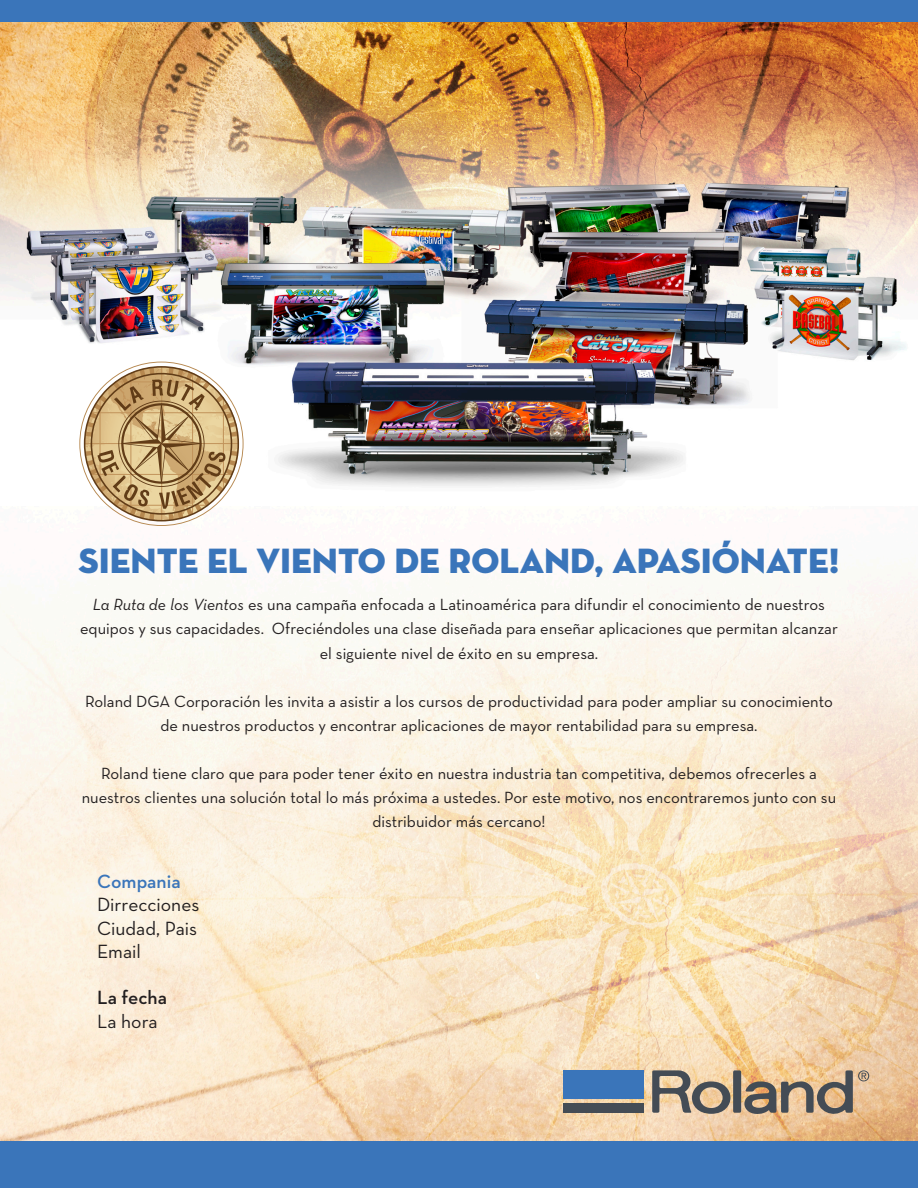
<style>
.page{position:relative;width:918px;height:1188px;background:#fff}
.page>*{position:absolute;margin:0;border:0;box-sizing:border-box;transform-origin:0 0}
.t1{font:35.85px "Neutra Disp Titling";color:#3a75ba}
.t2{font:19.5px/23.4px "Neutra Text";color:#231f20;text-align:justify}
.t3{font:600 19.5px "Neutra Text";color:#3a75ba}
.t4{font:600 19.5px "Neutra Text";color:#231f20}
.t5{font:16.5px/24px "Neutra Text";color:#231f20;text-align:center}
.s1{font-style:italic}
</style>
<div class="page">
<img style="left:0;top:22px;width:918px;height:464px">
<img style="left:0;top:576px;width:918px;height:565px">
<div style="left:733px;top:1070px;width:8px;height:43px;background:#444c55;border-radius:2px"></div>
<svg style="left:652px;top:1070px;width:78px;height:44px;background:#a89985"></svg>
<div style="left:563px;top:1103px;width:81px;height:10px;background:#444c55"></div>
<div style="left:563px;top:1070px;width:81px;height:29px;background:#3a75ba"></div>
<svg style="left:744px;top:1070px;width:125px;height:49px;background:#b79d7f"></svg>
<div style="left:0;top:0;width:918px;height:22px;background:#3a75ba"></div>
<div style="left:0;top:1141px;width:918px;height:47px;background:#3a75ba"></div>
<svg style="left:79px;top:362px;width:165px;height:164px"></svg>
<h1 class="t1" style="left:78px;top:539px;width:763px">SIENTE EL VIENTO DE ROLAND, APASIÓNATE!</h1>
<p class="t5" style="left:80px;top:593px;width:759px"><span class="s1">La Ruta de los Vientos</span> es una campaña enfocada a Latinoamérica para difundir el conocimiento de nuestros equipos y sus capacidades. Ofreciéndoles una clase diseñada para enseñar aplicaciones que permitan alcanzar el siguiente nivel de éxito en su empresa.</p>
<p class="t5" style="left:85px;top:689px;width:749px">Roland DGA Corporación les invita a asistir a los cursos de productividad para poder ampliar su conocimiento de nuestros productos y encontrar aplicaciones de mayor rentabilidad para su empresa.</p>
<p class="t5" style="left:82px;top:761px;width:756px">Roland tiene claro que para poder tener éxito en nuestra industria tan competitiva, debemos ofrecerles a nuestros clientes una solución total lo más próxima a ustedes. Por este motivo, nos encontraremos junto con su distribuidor más cercano!</p>
<p class="t3" style="left:97px;top:869px;width:85px">Compania</p>
<p class="t2" style="left:97px;top:893px;width:104px">Dirrecciones Ciudad, Pais Email</p>
<p class="t4" style="left:97px;top:986px;width:71px">La fecha</p>
<p class="t2" style="left:97px;top:1009px;width:62px">La hora</p>
</div>
